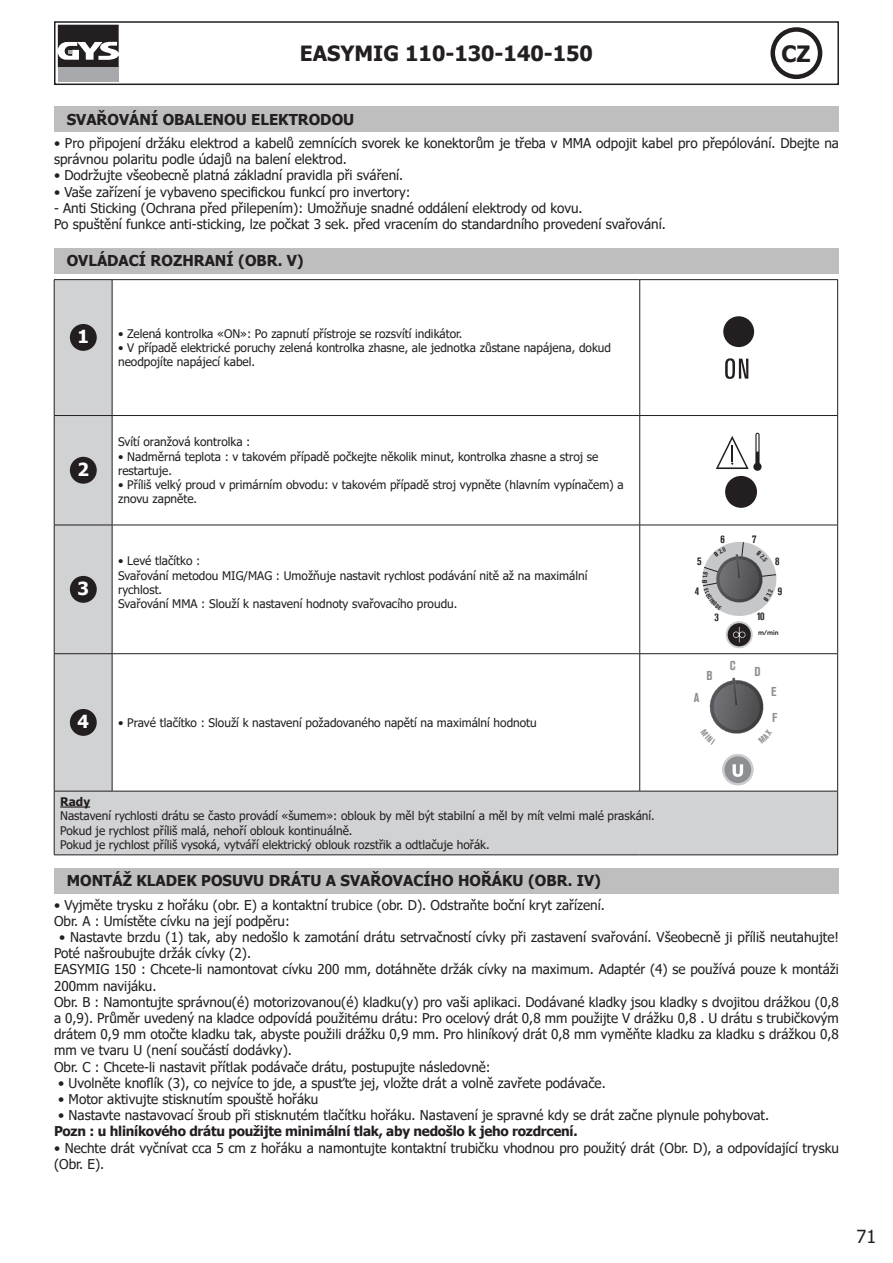
<style>
.page{position:relative;width:893px;height:1263px;background:#fff}
.page>*{position:absolute;margin:0;border:0;box-sizing:border-box;transform-origin:0 0}
.t1{font:700 22.5px "Tahoma";color:#231f20}
.t2{font:700 21px "Tahoma";color:#231f20}
.t3{font:700 18px "Tahoma";color:#fff}
.t4{font:18px "Tahoma";color:#231f20}
.t5{font:700 15px "Tahoma";color:#231f20}
.t6{font:13.5px/16.2px "Tahoma";color:#231f20}
.t7{font:700 13.5px "Tahoma";letter-spacing:-.02em;color:#231f20}
.t8{font:700 condensed 12.9px/25.7px "Akzidenz Grotesk BE";color:#8d8f92}
.t9{font:11.85px/14.2px "Tahoma";color:#231f20}
.t10{font:700 11.85px "Tahoma";color:#231f20}
.t11{font:700 condensed 11.1px "Akzidenz Grotesk BE";color:#231f20}
.t12{font:500 6.9px "Akzidenz Grotesk BE";color:#231f20}
</style>
<div class="page">
<div style="left:54px;top:21px;width:785px;height:64px;border:2px solid #231f20"></div>
<div style="left:770px;top:27px;width:52px;height:52px;border:4px solid #231f20;border-radius:50%"></div>
<div style="left:58px;top:67px;width:61px;height:14px;background:#a8a9ad"></div>
<svg style="left:58px;top:25px;width:61px;height:42px"></svg>
<div style="left:54px;top:106px;width:784px;height:26px;background:#bebebe"></div>
<div style="left:54px;top:248px;width:784px;height:25px;background:#bebebe"></div>
<svg style="left:55px;top:280px;width:782px;height:574px"></svg>
<hr style="left:54px;top:279px;width:58px;height:1px;background:#231f20">
<hr style="left:54px;top:280px;width:1px;height:135px;background:#231f20">
<hr style="left:112px;top:279px;width:528px;height:1px;background:#231f20">
<hr style="left:112px;top:280px;width:1px;height:135px;background:#231f20">
<hr style="left:640px;top:279px;width:198px;height:1px;background:#231f20">
<hr style="left:639px;top:280px;width:1px;height:135px;background:#231f20">
<hr style="left:837px;top:280px;width:1px;height:135px;background:#231f20">
<hr style="left:54px;top:415px;width:58px;height:1px;background:#231f20">
<hr style="left:54px;top:416px;width:1px;height:109px;background:#231f20">
<hr style="left:112px;top:415px;width:528px;height:1px;background:#231f20">
<hr style="left:112px;top:416px;width:1px;height:109px;background:#231f20">
<hr style="left:640px;top:415px;width:198px;height:1px;background:#231f20">
<hr style="left:639px;top:416px;width:1px;height:109px;background:#231f20">
<hr style="left:837px;top:416px;width:1px;height:109px;background:#231f20">
<hr style="left:54px;top:525px;width:58px;height:1px;background:#231f20">
<hr style="left:54px;top:525px;width:1px;height:128px;background:#231f20">
<hr style="left:112px;top:525px;width:528px;height:1px;background:#231f20">
<hr style="left:112px;top:525px;width:1px;height:128px;background:#231f20">
<hr style="left:640px;top:525px;width:198px;height:1px;background:#231f20">
<hr style="left:639px;top:525px;width:1px;height:128px;background:#231f20">
<hr style="left:837px;top:525px;width:1px;height:128px;background:#231f20">
<hr style="left:54px;top:653px;width:58px;height:1px;background:#231f20">
<hr style="left:54px;top:654px;width:1px;height:137px;background:#231f20">
<hr style="left:112px;top:653px;width:528px;height:1px;background:#231f20">
<hr style="left:112px;top:654px;width:1px;height:137px;background:#231f20">
<hr style="left:640px;top:653px;width:198px;height:1px;background:#231f20">
<hr style="left:639px;top:654px;width:1px;height:137px;background:#231f20">
<hr style="left:837px;top:654px;width:1px;height:137px;background:#231f20">
<hr style="left:54px;top:791px;width:58px;height:1px;background:#231f20">
<hr style="left:54px;top:791px;width:1px;height:64px;background:#231f20">
<hr style="left:112px;top:791px;width:528px;height:1px;background:#231f20">
<hr style="left:640px;top:791px;width:198px;height:1px;background:#231f20">
<hr style="left:837px;top:791px;width:1px;height:64px;background:#231f20">
<hr style="left:54px;top:854px;width:58px;height:1px;background:#231f20">
<hr style="left:112px;top:854px;width:528px;height:1px;background:#231f20">
<hr style="left:640px;top:854px;width:198px;height:1px;background:#231f20">
<div style="left:70px;top:324px;width:27px;height:27px;background:#231f20;border-radius:50%"></div>
<svg style="left:725px;top:358px;width:23px;height:21px"></svg>
<div style="left:723px;top:316px;width:31px;height:31px;background:#231f20;border-radius:50%"></div>
<div style="left:70px;top:457px;width:27px;height:27px;background:#231f20;border-radius:50%"></div>
<svg style="left:716px;top:433px;width:46px;height:38px"></svg>
<div style="left:725px;top:476px;width:32px;height:32px;background:#231f20;border-radius:50%"></div>
<div style="left:70px;top:576px;width:27px;height:27px;background:#231f20;border-radius:50%"></div>
<div style="left:702px;top:542px;width:74px;height:74px;background:#c6c7c9;border-radius:50%"></div>
<svg style="left:727px;top:622px;width:25px;height:25px"></svg>
<div style="left:726px;top:621px;width:27px;height:27px;border:2px solid #cccdcf;border-radius:50%"></div>
<svg style="left:733px;top:627px;width:12px;height:15px"></svg>
<div style="left:70px;top:709px;width:27px;height:27px;background:#231f20;border-radius:50%"></div>
<svg style="left:723px;top:755px;width:29px;height:29px"></svg>
<div style="left:722px;top:754px;width:31px;height:31px;border:2px solid #cccdcf;border-radius:50%"></div>
<svg style="left:731px;top:761px;width:14px;height:18px"></svg>
<hr style="left:60px;top:806px;width:30px;height:2px;background:#231f20">
<div style="left:54px;top:868px;width:784px;height:25px;background:#bebebe"></div>
<svg style="left:702px;top:542px;width:74px;height:68px"></svg>
<svg style="left:700px;top:677px;width:72px;height:67px"></svg>
<h2 class="t2" style="left:300px;top:39px;width:295px">EASYMIG 110-130-140-150</h2>
<h1 class="t1" style="left:781px;top:38px;width:31px">CZ</h1>
<p class="t5" style="left:67px;top:109px;width:289px">SVAŘOVÁNÍ OBALENOU ELEKTRODOU</p>
<p class="t6" style="left:54px;top:136px;width:786px">• Pro připojení držáku elektrod a kabelů zemnících svorek ke konektorům je třeba v MMA odpojit kabel pro přepólování. Dbejte na správnou polaritu podle údajů na balení elektrod.</p>
<p class="t6" style="left:54px;top:168px;width:351px">• Dodržujte všeobecně platná základní pravidla při sváření.</p>
<p class="t6" style="left:54px;top:184px;width:358px">• Vaše zařízení je vybaveno specifickou funkcí pro invertory:</p>
<p class="t6" style="left:54px;top:201px;width:613px">- Anti Sticking (Ochrana před přilepením): Umožňuje snadné oddálení elektrody od kovu.<br>Po spuštění funkce anti-sticking, lze počkat 3 sek. před vracením do standardního provedení svařování.</p>
<p class="t5" style="left:67px;top:250px;width:238px">OVLÁDACÍ ROZHRANÍ (OBR. V)</p>
<h3 class="t3" style="left:77px;top:324px;width:13px">1</h3>
<p class="t9" style="left:118px;top:327px;width:346px">• Zelená kontrolka «ON»: Po zapnutí přístroje se rozsvítí indikátor.</p>
<p class="t9" style="left:118px;top:341px;width:494px">• V případě elektrické poruchy zelená kontrolka zhasne, ale jednotka zůstane napájena, dokud neodpojíte napájecí kabel.</p>
<h3 class="t3" style="left:77px;top:457px;width:13px">2</h3>
<h3 class="t3" style="left:77px;top:576px;width:13px">3</h3>
<p class="t9" style="left:118px;top:436px;width:134px">Svítí oranžová kontrolka :</p>
<p class="t9" style="left:118px;top:450px;width:482px">• Nadměrná teplota : v takovém případě počkejte několik minut, kontrolka zhasne a stroj se restartuje.</p>
<p class="t9" style="left:118px;top:478px;width:507px">• Příliš velký proud v primárním obvodu: v takovém případě stroj vypněte (hlavním vypínačem) a znovu zapněte.</p>
<p class="t9" style="left:118px;top:555px;width:471px">• Levé tlačítko :<br>Svařování metodou MIG/MAG : Umožňuje nastavit rychlost podávání nitě až na maximální rychlost.<br>Svařování MMA : Slouží k nastavení hodnoty svařovacího proudu.</p>
<h3 class="t3" style="left:77px;top:709px;width:13px">4</h3>
<p class="t9" style="left:118px;top:716px;width:420px">• Pravé tlačítko : Slouží k nastavení požadovaného napětí na maximální hodnotu</p>
<p class="t11" style="left:697px;top:554px;width:6px">5</p>
<p class="t11" style="left:695px;top:585px;width:6px">4</p>
<p class="t11" style="left:720px;top:533px;width:6px">6</p>
<p class="t11" style="left:752px;top:533px;width:6px">7</p>
<p class="t11" style="left:775px;top:554px;width:6px">8</p>
<p class="t11" style="left:778px;top:584px;width:6px">9</p>
<p class="t11" style="left:714px;top:611px;width:6px">3</p>
<p class="t11" style="left:757px;top:610px;width:10px">10</p>
<p class="t12" style="left:758px;top:628px;width:22px">m/min</p>
<p class="t8" style="left:707px;top:663px;width:8px">B</p>
<p class="t8" style="left:694px;top:684px;width:7px">A</p>
<p class="t8" style="left:730px;top:653px;width:7px">C</p>
<p class="t8" style="left:755px;top:659px;width:8px">D</p>
<p class="t8" style="left:771px;top:679px;width:7px">E<br>F</p>
<p class="t10" style="left:60px;top:793px;width:31px">Rady</p>
<p class="t9" style="left:60px;top:810px;width:596px">Nastavení rychlosti drátu se často provádí «šumem»: oblouk by měl být stabilní a měl by mít velmi malé praskání.<br>Pokud je rychlost příliš malá, nehoří oblouk kontinuálně.<br>Pokud je rychlost příliš vysoká, vytváří elektrický oblouk rozstřik a odtlačuje hořák.</p>
<p class="t5" style="left:67px;top:870px;width:536px">MONTÁŽ KLADEK POSUVU DRÁTU A SVAŘOVACÍHO HOŘÁKU (OBR. IV)</p>
<p class="t6" style="left:54px;top:897px;width:552px">• Vyjměte trysku z hořáku (obr. E) a kontaktní trubice (obr. D). Odstraňte boční kryt zařízení.<br>Obr. A : Umístěte cívku na její podpěru:</p>
<p class="t6" style="left:54px;top:930px;width:786px;text-indent:5px">• Nastavte brzdu (1) tak, aby nedošlo k zamotání drátu setrvačností cívky při zastavení svařování. Všeobecně ji příliš neutahujte!<br>Poté našroubujte držák cívky (2).<br>EASYMIG 150 : Chcete-li namontovat cívku 200 mm, dotáhněte držák cívky na maximum. Adaptér (4) se používá pouze k montáži 200mm navijáku.<br>Obr. B : Namontujte správnou(é) motorizovanou(é) kladku(y) pro vaši aplikaci. Dodávané kladky jsou kladky s dvojitou drážkou (0,8 a 0,9). Průměr uvedený na kladce odpovídá použitému drátu: Pro ocelový drát 0,8 mm použijte V drážku 0,8 . U drátu s trubičkovým drátem 0,9 mm otočte kladku tak, abyste použili drážku 0,9 mm. Pro hliníkový drát 0,8 mm vyměňte kladku za kladku s drážkou 0,8 mm ve tvaru U (není součástí dodávky).<br>Obr. C : Chcete-li nastavit přítlak podávače drátu, postupujte následovně:</p>
<p class="t6" style="left:58px;top:1075px;width:549px">• Uvolněte knoflík (3), co nejvíce to jde, a spusťte jej, vložte drát a volně zavřete podávače.</p>
<p class="t6" style="left:58px;top:1092px;width:262px">• Motor aktivujte stisknutím spouště hořáku</p>
<p class="t6" style="left:58px;top:1108px;width:712px">• Nastavte nastavovací šroub při stisknutém tlačítku hořáku. Nastavení je spravné kdy se drát začne plynule pohybovat.</p>
<p class="t7" style="left:54px;top:1122px;width:525px">Pozn : u hliníkového drátu použijte minimální tlak, aby nedošlo k jeho rozdrcení.</p>
<p class="t6" style="left:54px;top:1140px;width:786px">• Nechte drát vyčnívat cca 5 cm z hořáku a namontujte kontaktní trubičku vhodnou pro použitý drát (Obr. D), a odpovídající trysku (Obr. E).</p>
<h3 class="t4" style="left:856px;top:1224px;width:21px">71</h3>
</div>
